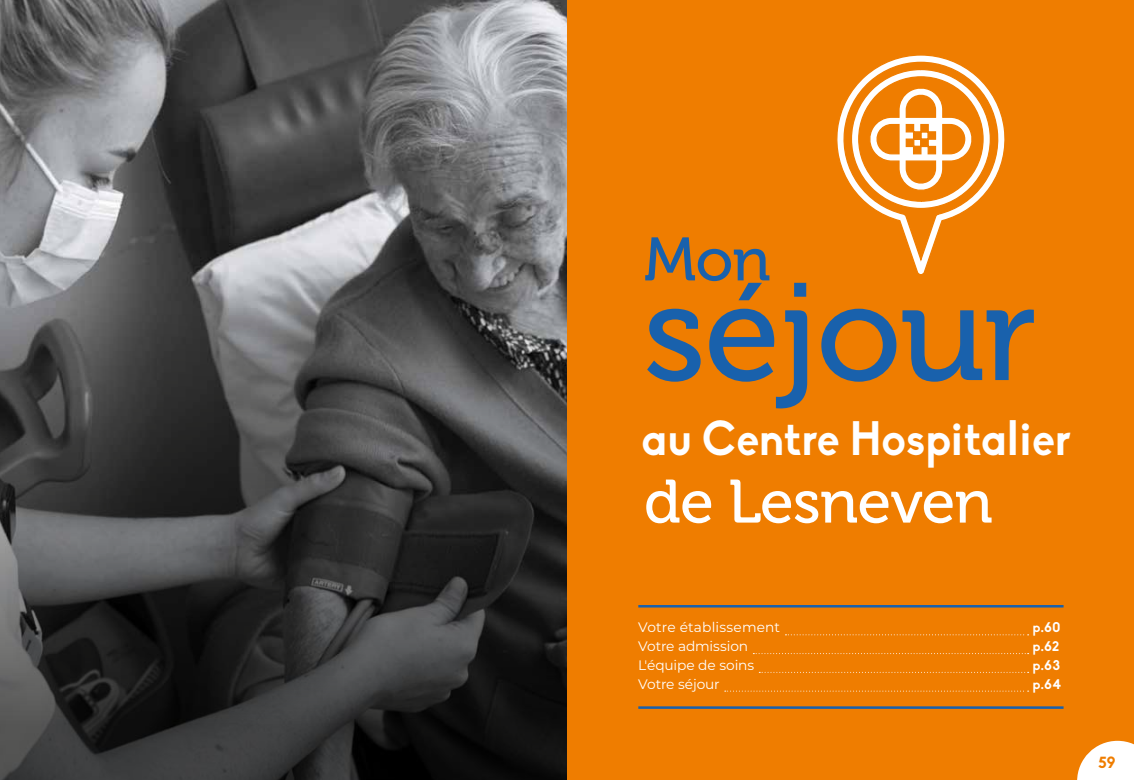
<style>
.page{position:relative;width:1134px;height:780px;background:#fff}
.page>*{position:absolute;margin:0;border:0;box-sizing:border-box;transform-origin:0 0}
.t1{font:137.62px "Museo 500";letter-spacing:-.01em;color:#1961ac}
.t2{font:61px "Museo 500";letter-spacing:-.01em;color:#fff}
.t3{font:61px "Museo 500";color:#1961ac}
.t4{font:700 47.5px "Biko";color:#fff;scale:.95 1}
.t5{font:700 15.88px "Biko";color:#ef7d00}
.t6{font:13.75px "Montserrat";letter-spacing:-.005em;color:#fff}
.t7{font:700 13.75px "Biko";letter-spacing:.035em;color:#fff}
</style>
<div class="page">
<div style="left:567px;top:0;width:567px;height:780px;background:#ef7d00"></div>
<svg style="left:1077px;top:740px;width:57px;height:40px"></svg>
<hr style="left:638px;top:605px;width:425px;height:2px;background:#1961ac">
<svg style="left:785px;top:634px;width:244px;height:1px"></svg>
<svg style="left:753px;top:653px;width:276px;height:1px"></svg>
<svg style="left:759px;top:671px;width:270px;height:1px"></svg>
<hr style="left:638px;top:706px;width:425px;height:2px;background:#1961ac">
<svg style="left:725px;top:690px;width:304px;height:1px"></svg>
<svg style="left:837px;top:55px;width:168px;height:219px"></svg>
<svg style="left:850px;top:68px;width:141px;height:142px"></svg>
<div style="left:913px;top:139px;width:8px;height:8px;background:#fff;border:1px solid #ef7d00"></div>
<div style="left:920px;top:131px;width:9px;height:9px;background:#fff;border:1px solid #ef7d00"></div>
<img style="left:0;top:0;width:567px;height:227px">
<svg style="left:0;top:227px;width:567px;height:553px"></svg>
<h2 class="t3" style="left:644px;top:226px;width:128px">Mon</h2>
<h1 class="t1" style="left:643px;top:257px;width:395px">séjour</h1>
<h3 class="t4" style="left:642px;top:410px;width:453px">au Centre Hospitalier</h3>
<h2 class="t2" style="left:644px;top:468px;width:350px">de Lesneven</h2>
<p class="t6" style="left:638px;top:618px;width:143px">Votre établissement</p>
<p class="t7" style="left:1033px;top:619px;width:29px">p.60</p>
<p class="t6" style="left:638px;top:636px;width:111px">Votre admission</p>
<p class="t7" style="left:1033px;top:638px;width:28px">p.62</p>
<p class="t6" style="left:638px;top:655px;width:117px">L'équipe de soins</p>
<p class="t7" style="left:1033px;top:656px;width:29px">p.63</p>
<p class="t6" style="left:638px;top:674px;width:83px">Votre séjour</p>
<p class="t7" style="left:1033px;top:675px;width:30px">p.64</p>
<p class="t5" style="left:1098px;top:753px;width:18px">59</p>
</div>
